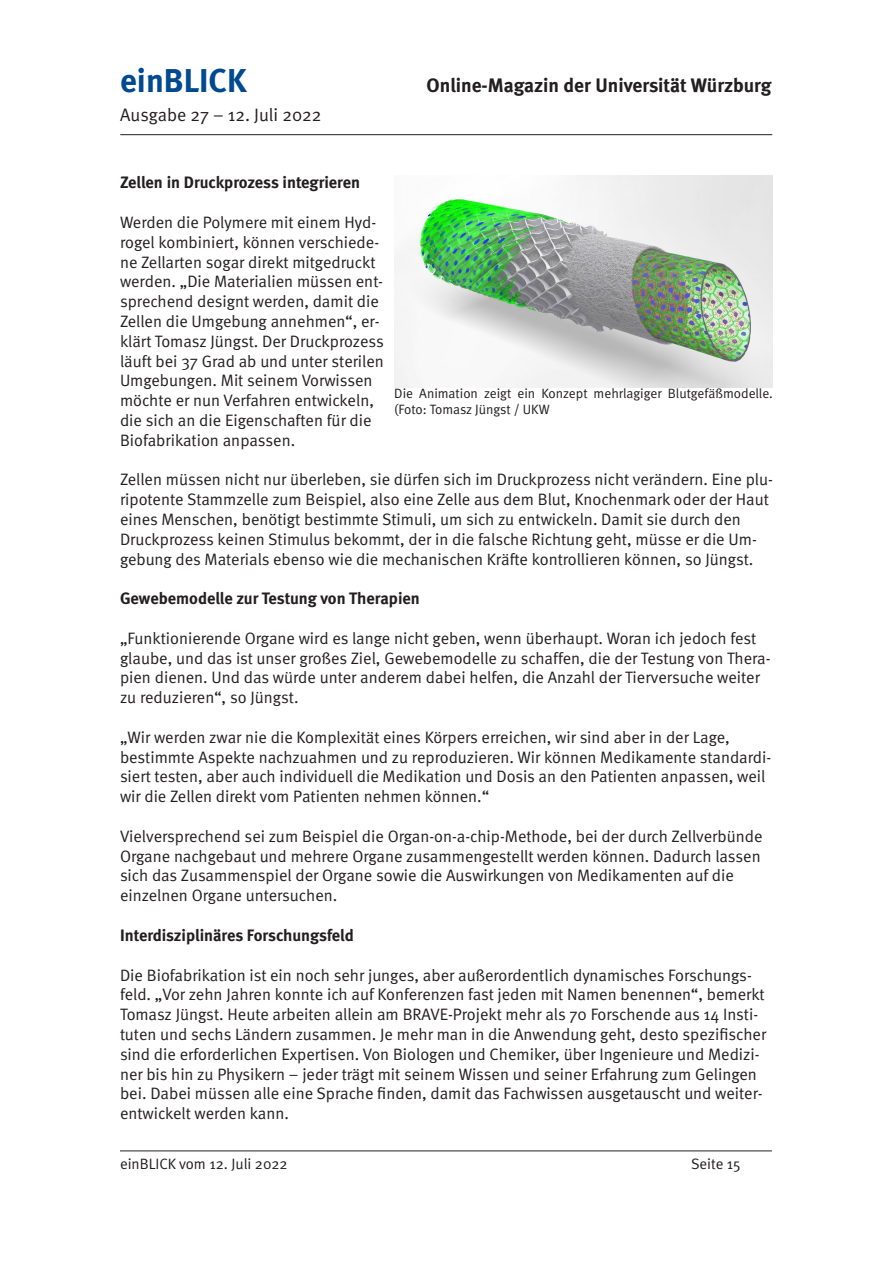
<style>
.page{position:relative;width:893px;height:1263px;background:#fff}
.page>*{position:absolute;margin:0;border:0;box-sizing:border-box;transform-origin:0 0}
.t1{font:700 33px "Meta";color:#014990}
.t2{font:700 19.5px "Meta";color:#231f20}
.t3{font:18px "Meta Normal";color:#231f20}
.t4{font:16.5px/19.8px "Meta Normal";color:#231f20}
.t5{font:700 16.5px "Meta";color:#231f20}
.t6{font:15px "Meta Normal";color:#231f20}
.t7{font:13.5px/16.2px "Meta Normal";color:#231f20}
</style>
<div class="page">
<hr style="left:120px;top:134px;width:652px;height:1px;background:#231f20">
<hr style="left:120px;top:1150px;width:652px;height:1px;background:#231f20">
<img style="left:394px;top:175px;width:378px;height:212px">
<h1 class="t1" style="left:120px;top:61px;width:128px">einBLICK</h1>
<p class="t2" style="left:427px;top:74px;width:346px">Online-Magazin der Universität Würzburg</p>
<p class="t3" style="left:120px;top:105px;width:203px">Ausgabe 27 – 12. Juli 2022</p>
<p class="t5" style="left:120px;top:173px;width:242px">Zellen in Druckprozess integrieren</p>
<p class="t4" style="left:120px;top:212px;width:265px">Werden die Polymere mit einem Hyd&shy;rogel kombiniert, können verschiede&shy;ne Zellarten sogar direkt mitgedruckt werden. „Die Materialien müssen ent&shy;sprechend designt werden, damit die Zellen die Umgebung annehmen“, er&shy;klärt Tomasz Jüngst. Der Druckprozess läuft bei 37 Grad ab und unter sterilen Umgebungen. Mit seinem Vorwissen möchte er nun Verfahren entwickeln, die sich an die Eigenschaften für die Biofabrikation anpassen.</p>
<p class="t4" style="left:120px;top:470px;width:654px">Zellen müssen nicht nur überleben, sie dürfen sich im Druckprozess nicht verändern. Eine plu&shy;ripotente Stammzelle zum Beispiel, also eine Zelle aus dem Blut, Knochenmark oder der Haut eines Menschen, benötigt bestimmte Stimuli, um sich zu entwickeln. Damit sie durch den Druckprozess keinen Stimulus bekommt, der in die falsche Richtung geht, müsse er die Um&shy;gebung des Materials ebenso wie die mechanischen Kräfte kontrollieren können, so Jüngst.</p>
<p class="t5" style="left:120px;top:589px;width:301px">Gewebemodelle zur Testung von Therapien</p>
<p class="t4" style="left:120px;top:628px;width:652px">„Funktionierende Organe wird es lange nicht geben, wenn überhaupt. Woran ich jedoch fest glaube, und das ist unser großes Ziel, Gewebemodelle zu schaffen, die der Testung von Thera&shy;pien dienen. Und das würde unter anderem dabei helfen, die Anzahl der Tierversuche weiter zu reduzieren“, so Jüngst.</p>
<p class="t4" style="left:120px;top:727px;width:653px">„Wir werden zwar nie die Komplexität eines Körpers erreichen, wir sind aber in der Lage, bestimmte Aspekte nachzuahmen und zu reproduzieren. Wir können Medikamente standardi&shy;siert testen, aber auch individuell die Medikation und Dosis an den Patienten anpassen, weil wir die Zellen direkt vom Patienten nehmen können.“</p>
<p class="t4" style="left:120px;top:826px;width:644px">Vielversprechend sei zum Beispiel die Organ-on-a-chip-Methode, bei der durch Zellverbünde Organe nachgebaut und mehrere Organe zusammengestellt werden können. Dadurch lassen sich das Zusammenspiel der Organe sowie die Auswirkungen von Medikamenten auf die einzelnen Organe untersuchen.</p>
<p class="t5" style="left:120px;top:925px;width:235px">Interdisziplinäres Forschungsfeld</p>
<p class="t4" style="left:120px;top:965px;width:648px">Die Biofabrikation ist ein noch sehr junges, aber außerordentlich dynamisches Forschungs&shy;feld. „Vor zehn Jahren konnte ich auf Konferenzen fast jeden mit Namen benennen“, bemerkt Tomasz Jüngst. Heute arbeiten allein am BRAVE-Projekt mehr als 70 Forschende aus 14 Insti&shy;tuten und sechs Ländern zusammen. Je mehr man in die Anwendung geht, desto spezifischer sind die erforderlichen Expertisen. Von Biologen und Chemiker, über Ingenieure und Medizi&shy;ner bis hin zu Physikern – jeder trägt mit seinem Wissen und seiner Erfahrung zum Gelingen bei. Dabei müssen alle eine Sprache finden, damit das Fachwissen ausgetauscht und weiter&shy;entwickelt werden kann.</p>
<p class="t7" style="left:394px;top:385px;width:380px">Die Animation zeigt ein Konzept mehrlagiger Blutgefäßmodelle. (Foto: Tomasz Jüngst / UKW</p>
<p class="t6" style="left:120px;top:1155px;width:169px">einBLICK vom 12. Juli 2022</p>
<p class="t6" style="left:691px;top:1155px;width:51px">Seite 15</p>
</div>
